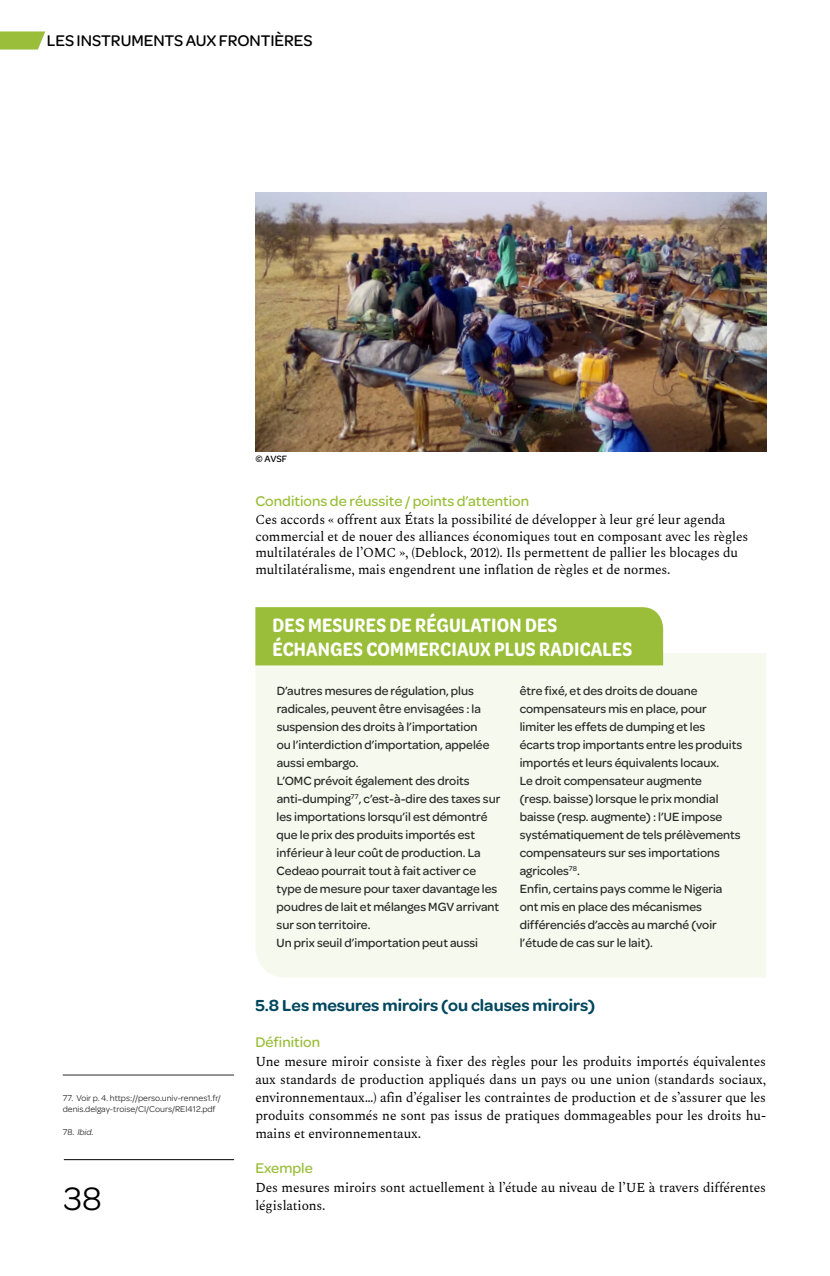
<style>
.page{position:relative;width:830px;height:1276px;background:#fff}
.page>*{position:absolute;margin:0;border:0;box-sizing:border-box;transform-origin:0 0}
.t1{font:34.5px "Omnes";color:#000}
.t2{font:600 21px/24px "Omnes Cond";letter-spacing:.01em;color:#fff}
.t3{font:600 17.25px "Omnes";color:#00475e}
.t4{font:500 16.5px "Omnes";letter-spacing:-.005em;color:#000}
.t5{font:500 15px "Omnes";color:#9abe39}
.t6{font:13.5px/18px "Spectral";letter-spacing:-.01em;color:#000}
.t7{font:500 12.75px/18px "Omnes";color:#282827}
.t8{font:500 9.75px "Omnes";color:#000}
.t9{font:9px/11.2px "Omnes";color:#282827}
.t10{font:italic 9px "Omnes";color:#282827}
.s1{font-style:normal}
</style>
<div class="page">
<hr style="left:64px;top:1159px;width:170px;height:1px;background:#000">
<svg style="left:0;top:31px;width:45px;height:19px"></svg>
<hr style="left:63px;top:1074px;width:171px;height:1px;background:#282827">
<div style="left:255px;top:653px;width:510px;height:324px;background:#f6f9ee"></div>
<div style="left:255px;top:607px;width:407px;height:58px;background:#9abe39"></div>
<img style="left:255px;top:192px;width:510px;height:259px">
<p class="t4" style="left:47px;top:30px;width:267px">LES INSTRUMENTS AUX FRONTIÈRES</p>
<p class="t8" style="left:255px;top:452px;width:33px">© AVSF</p>
<p class="t5" style="left:255px;top:491px;width:275px">Conditions de réussite / points d’attention</p>
<p class="t6" style="left:255px;top:512px;width:494px;line-height:16.5px">Ces accords « offrent aux États la possibilité de développer à leur gré leur agenda commercial et de nouer des alliances économiques tout en composant avec les règles multilatérales de l’OMC », (Deblock, 2012). Ils permettent de pallier les blocages du multilatéralisme, mais engendrent une inflation de règles et de normes.</p>
<h2 class="t2" style="left:272px;top:611px;width:361px">DES MESURES DE RÉGULATION DES<br>ÉCHANGES COMMERCIAUX PLUS RADICALES</h2>
<p class="t9" style="left:63px;top:1091px;width:159px">77. Voir p. 4. https://perso.univ-rennes1.fr/ denis.delgay-troise/CI/Cours/REI412.pdf</p>
<p class="t10" style="left:63px;top:1125px;width:32px"><span class="s1">78.</span> Ibid.</p>
<h1 class="t1" style="left:64px;top:1175px;width:39px">38</h1>
<p class="t7" style="left:276px;top:681px;width:225px">D’autres mesures de régulation, plus radicales, peuvent être envisagées : la suspension des droits à l’importation<br>ou l’interdiction d’importation, appelée aussi embargo.<br>L’OMC prévoit également des droits anti-dumping<sup>77</sup>, c’est-à-dire des taxes sur les importations lorsqu’il est démontré que le prix des produits importés est inférieur à leur coût de production. La Cedeao pourrait tout à fait activer ce type de mesure pour taxer davantage les poudres de lait et mélanges MGV arrivant sur son territoire.<br>Un prix seuil d’importation peut aussi</p>
<p class="t7" style="left:519px;top:681px;width:224px">être fixé, et des droits de douane compensateurs mis en place, pour limiter les effets de dumping et les écarts trop importants entre les produits importés et leurs équivalents locaux.<br>Le droit compensateur augmente<br>(resp. baisse) lorsque le prix mondial baisse (resp. augmente) : l’UE impose systématiquement de tels prélèvements compensateurs sur ses importations agricoles<sup>78</sup>.<br>Enfin, certains pays comme le Nigeria ont mis en place des mécanismes différenciés d’accès au marché (voir l’étude de cas sur le lait).</p>
<h3 class="t3" style="left:255px;top:993px;width:341px">5.8 Les mesures miroirs (ou clauses miroirs)</h3>
<p class="t5" style="left:255px;top:1031px;width:66px">Définition</p>
<p class="t6" style="left:255px;top:1053px;width:512px;text-align:justify">Une mesure miroir consiste à fixer des règles pour les produits importés équivalentes aux standards de production appliqués dans un pays ou une union (standards sociaux, environnementaux…) afin d’égaliser les contraintes de production et de s’assurer que les produits consommés ne sont pas issus de pratiques dommageables pour les droits hu&shy;mains et environnementaux.</p>
<p class="t5" style="left:255px;top:1157px;width:59px">Exemple</p>
<p class="t6" style="left:255px;top:1179px;width:512px">Des mesures miroirs sont actuellement à l’étude au niveau de l’UE à travers différentes législations.</p>
</div>
